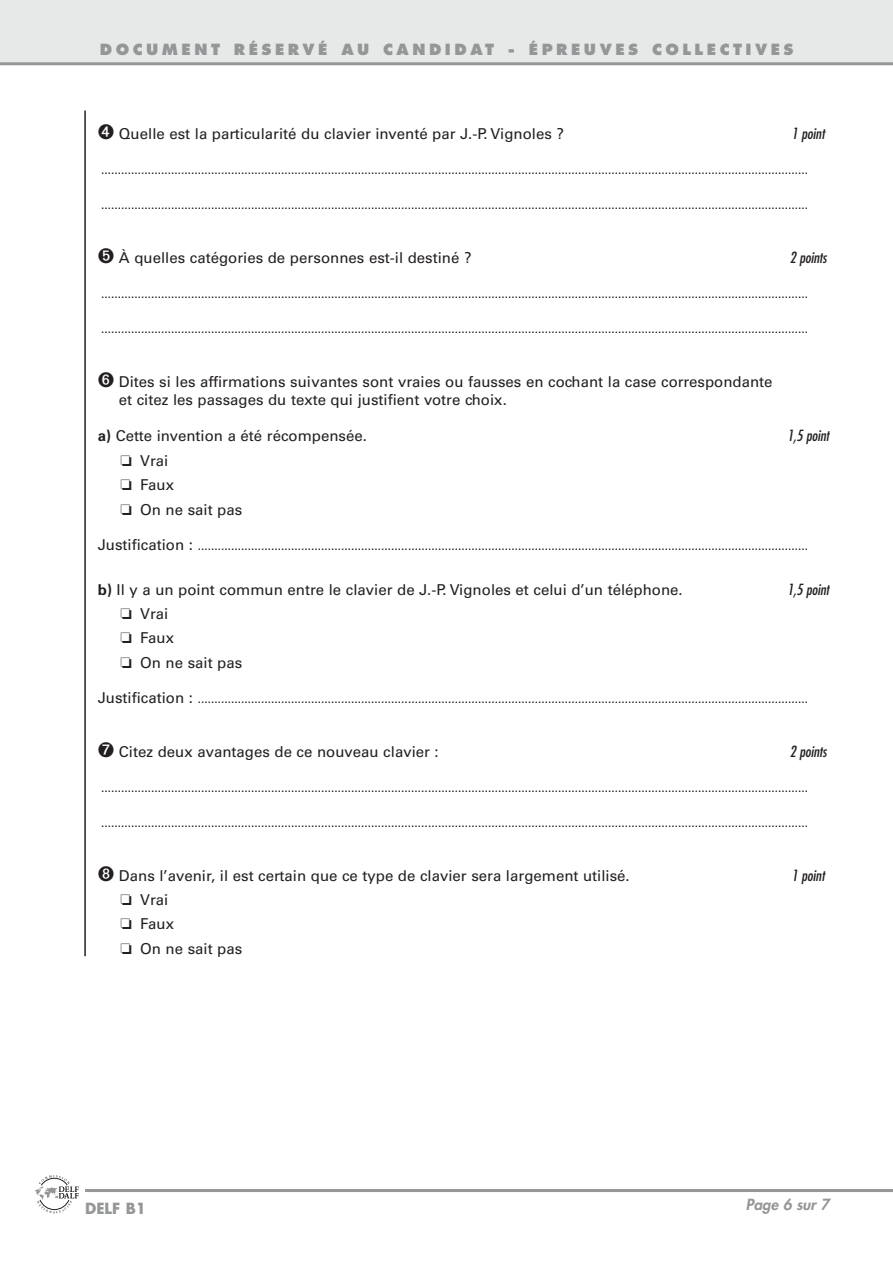
<style>
.page{position:relative;width:893px;height:1263px;background:#fff}
.page>*{position:absolute;margin:0;border:0;box-sizing:border-box;transform-origin:0 0}
.t1{font:15px/24.5px "Univers";color:#231f20}
.t2{font:800 15px "Futura";letter-spacing:.235em;color:#949698}
.t3{font:italic condensed 15px "Futura";color:#231f20}
.t4{font:italic 800 15px "Futura";color:#949698}
.t5{font:700 15px "Futura";color:#949698}
.t6{font:12px "Univers";color:#231f20}
.s1{font-weight:700}
.s2{font-size:15px}
</style>
<div class="page">
<div style="left:0;top:0;width:892px;height:64px;background:#e7e8e8"></div>
<hr style="left:85px;top:1189px;width:807px;height:3px;background:#949698">
<hr style="left:0;top:62px;width:892px;height:3px;background:#949698">
<svg style="left:34px;top:1175px;width:45px;height:39px"></svg>
<hr style="left:84px;top:111px;width:2px;height:845px;background:#231f20">
<p class="t2" style="left:100px;top:43px;width:695px">DOCUMENT RÉSERVÉ AU CANDIDAT - ÉPREUVES COLLECTIVES</p>
<p class="t1" style="left:98px;top:123px;width:467px">➍ Quelle est la particularité du clavier inventé par J.-P. Vignoles ?</p>
<p class="t3" style="left:792px;top:127px;width:34px">1 point</p>
<p class="t6" style="left:101px;top:166px;width:708px">....................................................................................................................................................................................................................</p>
<p class="t6" style="left:101px;top:201px;width:708px">....................................................................................................................................................................................................................</p>
<p class="t1" style="left:98px;top:247px;width:375px">➎ À quelles catégories de personnes est-il destiné ?</p>
<p class="t3" style="left:789px;top:251px;width:38px">2 points</p>
<p class="t6" style="left:101px;top:290px;width:708px">....................................................................................................................................................................................................................</p>
<p class="t6" style="left:101px;top:325px;width:708px">....................................................................................................................................................................................................................</p>
<p class="t1" style="left:119px;top:374px;width:655px;line-height:18px;text-indent:-21px">➏ Dites si les affirmations suivantes sont vraies ou fausses en cochant la case correspondante et citez les passages du texte qui justifient votre choix.</p>
<p class="t1" style="left:98px;top:425px;width:270px"><span class="s1">a)</span> Cette invention a été récompensée.</p>
<p class="t3" style="left:787px;top:429px;width:43px">1,5 point</p>
<p class="t1" style="left:120px;top:450px;width:123px">❏ Vrai<br>❏ Faux<br>❏ On ne sait pas</p>
<p class="t6" style="left:98px;top:541px;width:712px"><span class="s2">Justification :</span> .......................................................................................................................................................................................</p>
<p class="t1" style="left:98px;top:578px;width:586px"><span class="s1">b)</span> Il y a un point commun entre le clavier de J.-P. Vignoles et celui d’un téléphone.</p>
<p class="t3" style="left:787px;top:582px;width:43px">1,5 point</p>
<p class="t1" style="left:120px;top:603px;width:123px">❏ Vrai<br>❏ Faux<br>❏ On ne sait pas</p>
<p class="t6" style="left:98px;top:694px;width:712px"><span class="s2">Justification :</span> .......................................................................................................................................................................................</p>
<p class="t1" style="left:98px;top:741px;width:342px">➐ Citez deux avantages de ce nouveau clavier :</p>
<p class="t3" style="left:789px;top:744px;width:38px">2 points</p>
<p class="t6" style="left:101px;top:783px;width:708px">....................................................................................................................................................................................................................</p>
<p class="t6" style="left:101px;top:818px;width:708px">....................................................................................................................................................................................................................</p>
<p class="t1" style="left:98px;top:865px;width:533px">➑ Dans l’avenir, il est certain que ce type de clavier sera largement utilisé.</p>
<p class="t3" style="left:792px;top:868px;width:34px">1 point</p>
<p class="t1" style="left:120px;top:889px;width:123px">❏ Vrai<br>❏ Faux<br>❏ On ne sait pas</p>
<p class="t5" style="left:85px;top:1201px;width:63px">DELF B1</p>
<p class="t4" style="left:745px;top:1198px;width:85px">Page 6 sur 7</p>
</div>
